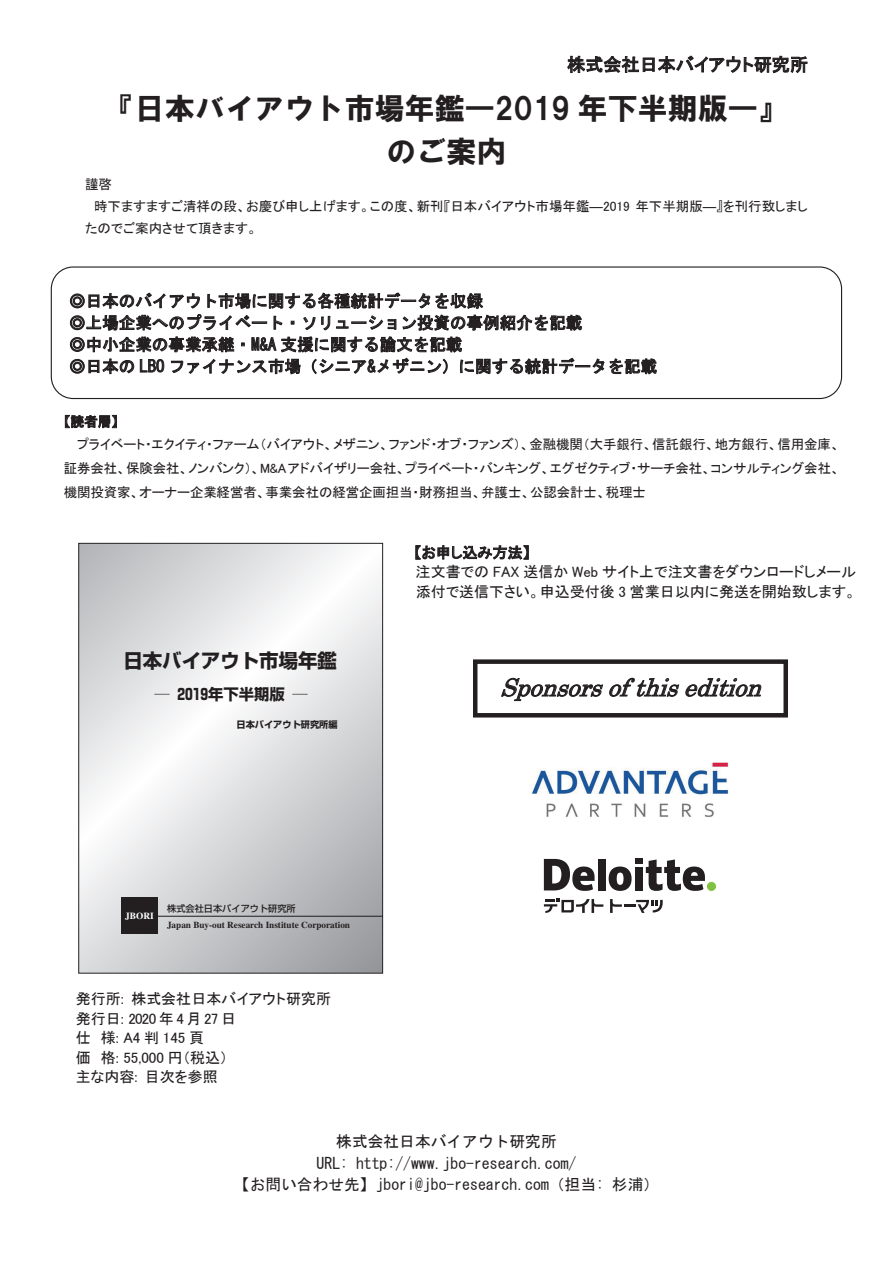
<style>
.page{position:relative;width:893px;height:1263px;background:#fff}
.page>*{position:absolute;margin:0;border:0;box-sizing:border-box;transform-origin:0 0}
.t1{font:30px/43.7px "HGS Soei Kakugothic UB";color:#231f20;text-align:center}
.t2{font:italic 24px "Century";color:#231f20}
.t3{font:700 19.35px "Shin Go";color:#231f20}
.t4{font:18px "MS P Gothic";letter-spacing:.005em;color:#231f20}
.t5{font:16.5px/21.8px "MS Gothic";letter-spacing:.005em;color:#231f20}
.t6{font:15.75px/21.9px "MS Gothic";color:#231f20;text-align:center}
.t7{font:700 15.3px "Shin Go";color:#231f20}
.t8{font:15px/19.5px "MS P Gothic";color:#231f20}
.t9{font:13.5px/22.8px "MS P Gothic";letter-spacing:-.005em;color:#231f20}
.t10{font:700 9.3px "Times";color:#fff}
.t11{font:700 9.15px "Times";color:#231f20}
.t12{font:500 9.15px "Shin Go";color:#231f20}
.t13{font:700 9.15px "Shin Go";color:#231f20}
.s1{font-family:"Shingo Num"}
</style>
<div class="page">
<svg style="left:567px;top:55px;width:240px;height:19px"></svg>
<svg style="left:65px;top:415px;width:52px;height:13px"></svg>
<svg style="left:415px;top:545px;width:114px;height:15px"></svg>
<div style="left:473px;top:659px;width:315px;height:58px;border:4px solid #231f20"></div>
<svg style="left:501px;top:678px;width:102px;height:23px"></svg>
<svg style="left:609px;top:677px;width:70px;height:20px"></svg>
<svg style="left:685px;top:678px;width:77px;height:19px"></svg>
<div style="left:51px;top:266px;width:791px;height:133px;border:1px solid #231f20;border-radius:22px"></div>
<svg style="left:70px;top:292px;width:587px;height:83px"></svg>
<svg style="left:81px;top:545px;width:300px;height:426px"></svg>
<div style="left:122px;top:898px;width:36px;height:36px;background:#231f20"></div>
<hr style="left:157px;top:916px;width:226px;height:1px;background:#231f20">
<div style="left:79px;top:543px;width:304px;height:430px;border:1px solid #231f20"></div>
<img style="left:531px;top:762px;width:198px;height:55px">
<div style="left:707px;top:882px;width:9px;height:9px;background:#7fc241;border-radius:50%"></div>
<div style="left:598px;top:859px;width:8px;height:31px;background:#231f20"></div>
<svg style="left:609px;top:866px;width:23px;height:25px"></svg>
<div style="left:635px;top:867px;width:8px;height:23px;background:#231f20"></div>
<div style="left:635px;top:859px;width:8px;height:5px;background:#231f20"></div>
<svg style="left:646px;top:859px;width:59px;height:32px"></svg>
<svg style="left:544px;top:859px;width:51px;height:32px"></svg>
<svg style="left:610px;top:899px;width:53px;height:14px"></svg>
<svg style="left:544px;top:898px;width:59px;height:15px"></svg>
<h3 class="t4" style="left:567px;top:55px;width:242px">株式会社日本バイアウト研究所</h3>
<h1 class="t1" style="left:105px;top:86px;width:684px">『日本バイアウト市場年鑑―2019 年下半期版―』のご案内</h1>
<p class="t9" style="left:85px;top:173px;width:28px">謹啓</p>
<p class="t9" style="left:94px;top:195px;width:715px">時下ますますご清祥の段、お慶び申し上げます。この度、新刊『日本バイアウト市場年鑑―2019 年下半期版―』を刊行致しまし</p>
<p class="t9" style="left:85px;top:217px;width:174px">たのでご案内させて頂きます。</p>
<p class="t5" style="left:69px;top:290px;width:590px">◎日本のバイアウト市場に関する各種統計データを収録<br>◎上場企業へのプライベート・ソリューション投資の事例紹介を記載<br>◎中小企業の事業承継・M&amp;A 支援に関する論文を記載<br>◎日本の LBO ファイナンス市場（シニア&amp;メザニン）に関する統計データを記載</p>
<p class="t9" style="left:77px;top:410px;width:764px;text-indent:-13px">【読者層】<br>プライベート・エクイティ・ファーム（バイアウト、メザニン、ファンド・オブ・ファンズ）、金融機関（大手銀行、信託銀行、地方銀行、信用金庫、</p>
<p class="t9" style="left:64px;top:456px;width:778px;line-height:24px">証券会社、保険会社、ノンバンク）、M&amp;Aアドバイザリー会社、プライベート・バンキング、エグゼクティブ・サーチ会社、コンサルティング会社、機関投資家、オーナー企業経営者、事業会社の経営企画担当・財務担当、弁護士、公認会計士、税理士</p>
<h3 class="t3" style="left:123px;top:648px;width:215px">日本バイアウト市場年鑑</h3>
<p class="t7" style="left:155px;top:683px;width:155px">─ <span class="s1">2019</span>年下半期版 ─</p>
<p class="t13" style="left:237px;top:718px;width:103px">日本バイアウト研究所編</p>
<p class="t8" style="left:414px;top:543px;width:444px">【お申し込み方法】<br>注文書での FAX 送信か Web サイト上で注文書をダウンロードしメール添付で送信下さい。申込受付後 3 営業日以内に発送を開始致します。</p>
<h2 class="t2" style="left:500px;top:667px;width:274px">Sponsors of this edition</h2>
<p class="t10" style="left:125px;top:910px;width:30px">JBORI</p>
<p class="t12" style="left:167px;top:902px;width:130px">株式会社日本バイアウト研究所</p>
<p class="t11" style="left:167px;top:919px;width:184px">Japan Buy-out Research Institute Corporation</p>
<p class="t8" style="left:76px;top:989px;width:257px">発行所: 株式会社日本バイアウト研究所発行日: 2020 年 4 月 27 日<br>仕 様: A4 判 145 頁<br>価 格: 55,000 円（税込）<br>主な内容: 目次を参照</p>
<p class="t6" style="left:234px;top:1130px;width:427px">株式会社日本バイアウト研究所<br>URL: http://www.jbo-research.com/<br>【お問い合わせ先】jbori@jbo-research.com（担当: 杉浦）</p>
</div>
